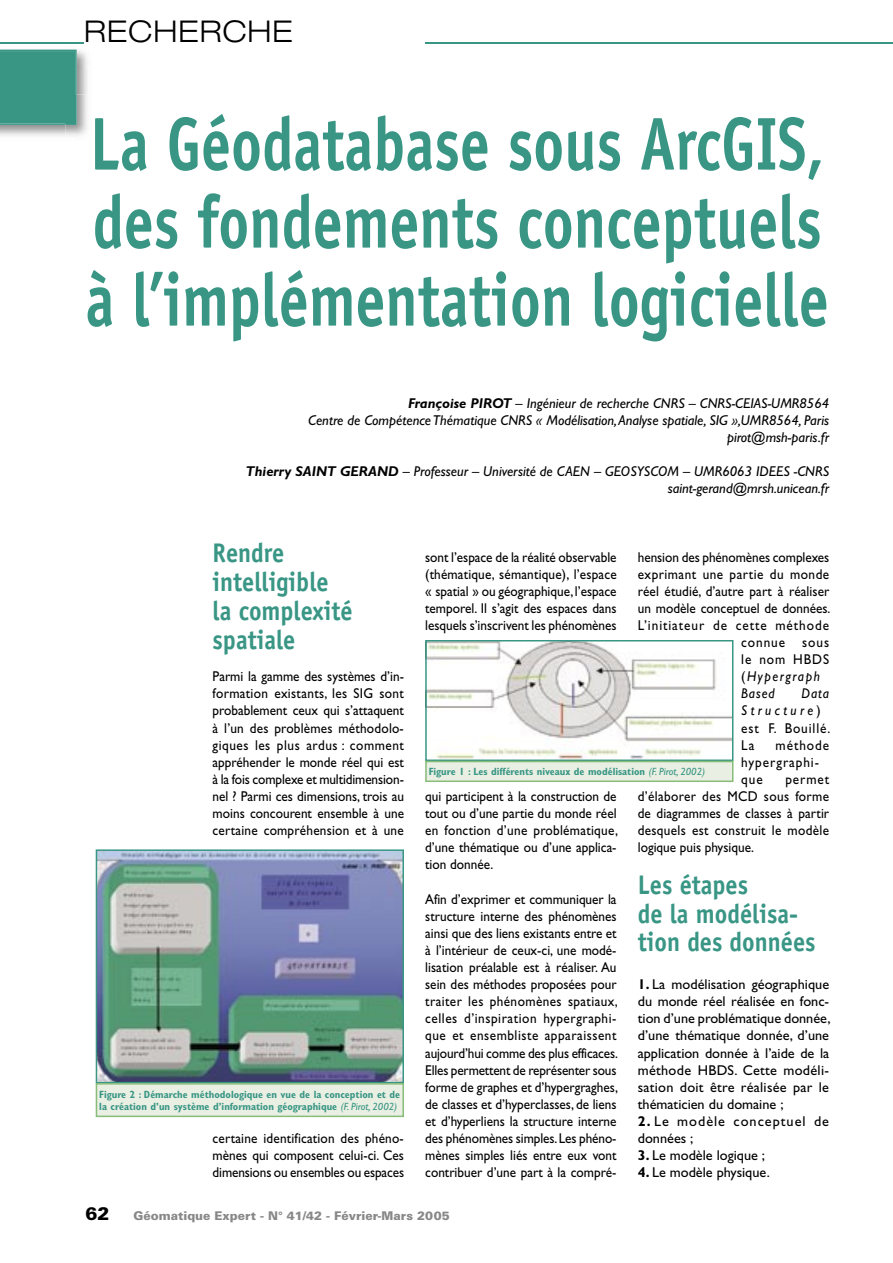
<style>
.page{position:relative;width:893px;height:1263px;background:#fff}
.page>*{position:absolute;margin:0;border:0;box-sizing:border-box;transform-origin:0 0}
.t1{font:700 75px/78px "Officina Sans";color:#399685;text-align:justify;scale:.8 1}
.t2{font:300 expanded 30px "Helvetica Neue";letter-spacing:.025em;color:#000}
.t3{font:700 27px/28.8px "Officina Sans";color:#399685;scale:.9 1}
.t4{font:900 18px "Univers";color:#000}
.t5{font:14.25px/17.1px "Gill Sans";color:#000;text-align:justify;scale:.93 1}
.t6{font:italic 14.25px/17.1px "Gill Sans";color:#000;text-align:right}
.t7{font:14.25px/17.1px "Gill Sans";color:#000;text-align:justify}
.t8{font:14.25px/17.1px "Gill Sans";letter-spacing:.07em;color:#000;scale:.93 1}
.t9{font:14.25px/17.1px "Gill Sans";letter-spacing:.07em;color:#000}
.t10{font:14.25px "Gill Sans";letter-spacing:.035em;color:#000;scale:.93 1}
.t11{font:italic 14.25px "Gill Sans";letter-spacing:.115em;color:#000;scale:.93 1}
.t12{font:italic 14.25px "Gill Sans";color:#000;scale:.93 1}
.t13{font:900 12px "Univers";color:#888}
.t14{font:700 condensed 10.5px/12.6px "Gill Sans";color:#399685}
.s1{font-weight:700}
.s2{font-weight:400;font-style:italic;font-stretch:normal}
.s3{font-style:normal}
.s4{font-style:italic}
</style>
<div class="page">
<hr style="left:425px;top:42px;width:468px;height:1px;background:#399685">
<hr style="left:0;top:42px;width:84px;height:1px;background:#399685">
<img style="left:0;top:49px;width:88px;height:87px">
<div style="left:0;top:50px;width:77px;height:75px;background:#399685"></div>
<img style="left:66px;top:95px;width:22px;height:41px">
<img style="left:66px;top:95px;width:11px;height:30px">
<img style="left:427px;top:641px;width:305px;height:118px">
<hr style="left:425px;top:641px;width:2px;height:119px;background:#399685">
<hr style="left:426px;top:759px;width:307px;height:2px;background:#399685">
<hr style="left:732px;top:641px;width:1px;height:119px;background:#399685">
<hr style="left:426px;top:640px;width:307px;height:1px;background:#399685">
<div style="left:426px;top:761px;width:307px;height:20px;background:#e9efe2"></div>
<hr style="left:425px;top:761px;width:2px;height:20px;background:#87bc79">
<hr style="left:426px;top:780px;width:307px;height:2px;background:#87bc79">
<hr style="left:426px;top:761px;width:307px;height:1px;background:#87bc79">
<svg style="left:732px;top:760px;width:2px;height:22px"></svg>
<img style="left:97px;top:851px;width:305px;height:231px">
<hr style="left:96px;top:850px;width:1px;height:232px;background:#399685">
<hr style="left:96px;top:1082px;width:307px;height:1px;background:#399685">
<hr style="left:402px;top:850px;width:2px;height:232px;background:#399685">
<hr style="left:96px;top:849px;width:307px;height:2px;background:#399685">
<div style="left:96px;top:1084px;width:307px;height:32px;background:#e9efe2"></div>
<hr style="left:96px;top:1084px;width:1px;height:32px;background:#87bc79">
<hr style="left:96px;top:1115px;width:307px;height:2px;background:#87bc79">
<hr style="left:402px;top:1084px;width:2px;height:32px;background:#87bc79">
<hr style="left:96px;top:1083px;width:307px;height:1px;background:#87bc79">
<h2 class="t2" style="left:84px;top:13px;width:210px">RECHERCHE</h2>
<h1 class="t1" style="left:85px;top:104px;width:931px">La Géodatabase sous ArcGIS, des fondements conceptuels à l’implémentation logicielle</h1>
<p class="t6" style="left:308px;top:394px;width:522px"><span class="s1">Françoise PIROT</span> – Ingénieur de recherche CNRS – CNRS-CEIAS-UMR8564<br>Centre de Compétence Thématique CNRS « Modélisation, Analyse spatiale, SIG »,UMR8564, Paris pirot@msh-paris.fr</p>
<p class="t6" style="left:246px;top:463px;width:585px"><span class="s1">Thierry SAINT GERAND</span> – Professeur – Université de CAEN – GEOSYSCOM – UMR6063 IDEES -CNRS saint-gerand@mrsh.unicean.fr</p>
<h3 class="t3" style="left:213px;top:538px;width:157px">Rendre intelligible la complexité spatiale</h3>
<p class="t5" style="left:213px;top:668px;width:207px">Parmi la gamme des systèmes d’in&shy;formation existants, les SIG sont probablement ceux qui s’attaquent à l’un des problèmes méthodolo&shy;giques les plus ardus : comment appréhender le monde réel qui est à la fois complexe et multidimension&shy;nel ? Parmi ces dimensions, trois au moins concourent ensemble à une certaine compréhension et à une</p>
<p class="t14" style="left:99px;top:1088px;width:302px">Figure 2 : Démarche méthodologique en vue de la conception et de la création d’un système d’information géographique <span class="s2">(F. Pirot, 2002)</span></p>
<p class="t5" style="left:213px;top:1130px;width:207px">certaine identification des phéno&shy;mènes qui composent celui-ci. Ces dimensions ou ensembles ou espaces</p>
<p class="t5" style="left:425px;top:548px;width:207px">sont l’espace de la réalité observable (thématique, sémantique), l’espace « spatial » ou géographique, l’espace temporel. Il s’agit des espaces dans lesquels s’inscrivent les phénomènes</p>
<p class="t5" style="left:638px;top:548px;width:207px">hension des phénomènes complexes</p>
<p class="t10" style="left:638px;top:566px;width:207px">exprimant une partie du monde</p>
<p class="t5" style="left:638px;top:582px;width:207px">réel étudié, d’autre part à réaliser</p>
<p class="t5" style="left:638px;top:600px;width:209px">un modèle conceptuel de données.</p>
<p class="t8" style="left:638px;top:617px;width:207px">L’initiateur de cette méthode</p>
<p class="t8" style="left:741px;top:634px;width:96px">connue sous</p>
<p class="t8" style="left:741px;top:651px;width:96px">le nom HBDS</p>
<p class="t11" style="left:741px;top:668px;width:86px"><span class="s3">(</span>Hypergraph</p>
<p class="t12" style="left:741px;top:685px;width:37px">Based</p>
<p class="t8" style="left:741px;top:685px;width:97px;text-indent:60px"><span class="s4">Data<br>Structure</span>) est F. Bouillé.<br>La</p>
<p class="t8" style="left:741px;top:736px;width:96px;text-indent:34px">méthode hypergraphi&shy;que</p>
<p class="t14" style="left:429px;top:765px;width:278px">Figure 1 : Les différents niveaux de modélisation <span class="s2">(F. Pirot, 2002)</span></p>
<p class="t5" style="left:638px;top:771px;width:207px;text-indent:148px">permet d’élaborer des MCD sous forme de diagrammes de classes à partir desquels est construit le modèle logique puis physique.</p>
<h3 class="t3" style="left:638px;top:870px;width:199px">Les étapes<br>de la modélisa&shy;tion des données</h3>
<p class="t7" style="left:638px;top:976px;width:194px"><span class="s1">1.</span> La modélisation géographique du monde réel réalisée en fonc&shy;tion d’une problématique donnée, d’une thématique donnée, d’une application donnée à l’aide de la méthode HBDS. Cette modéli&shy;sation doit être réalisée par le thématicien du domaine ;</p>
<p class="t9" style="left:638px;top:1113px;width:193px"><span class="s1">2.</span> Le modèle conceptuel de données ;</p>
<p class="t7" style="left:638px;top:1147px;width:129px"><span class="s1">3.</span> Le modèle logique ;</p>
<p class="t7" style="left:638px;top:1164px;width:133px"><span class="s1">4.</span> Le modèle physique.</p>
<p class="t5" style="left:425px;top:788px;width:209px">qui participent à la construction de tout ou d’une partie du monde réel en fonction d’une problématique, d’une thématique ou d’une applica&shy;tion donnée.</p>
<p class="t5" style="left:425px;top:890px;width:209px">Afin d’exprimer et communiquer la structure interne des phénomènes ainsi que des liens existants entre et à l’intérieur de ceux-ci, une modé&shy;lisation préalable est à réaliser. Au sein des méthodes proposées pour traiter les phénomènes spatiaux, celles d’inspiration hypergraphi&shy;que et ensembliste apparaissent aujourd’hui comme des plus efficaces.<br>Elles permettent de représenter sous forme de graphes et d’hypergraghes, de classes et d’hyperclasses, de liens et d’hyperliens la structure interne des phénomènes simples. Les phéno&shy;mènes simples liés entre eux vont contribuer d’une part à la compré-</p>
<p class="t4" style="left:85px;top:1202px;width:26px">62</p>
<p class="t13" style="left:133px;top:1208px;width:318px">Géomatique Expert - N° 41/42 - Février-Mars 2005</p>
</div>
